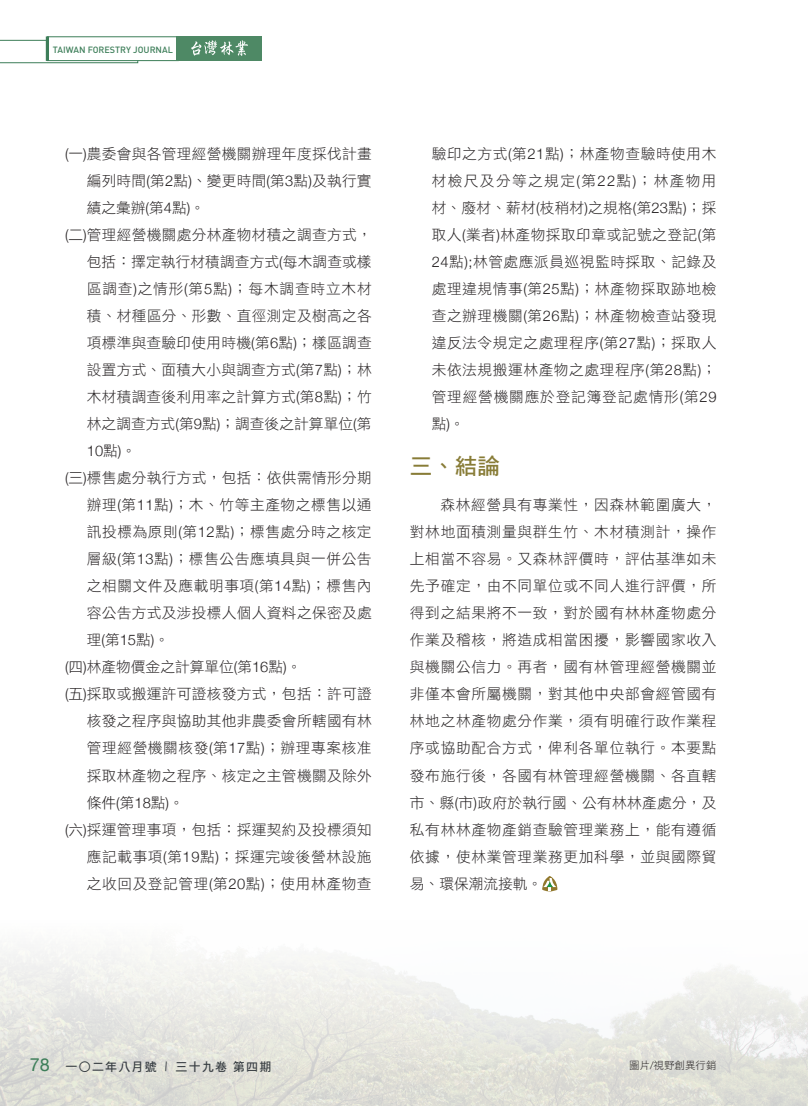
<style>
.page{position:relative;width:808px;height:1106px;background:#fff}
.page>*{position:absolute;margin:0;border:0;box-sizing:border-box;transform-origin:0 0}
.中標{font:22.5px "DF Hei Std W7";color:#887c37}
.內文{font:14.7px/27px "DF Hei Std W3";letter-spacing:.02em;color:#231f20;text-align:justify}
.內文-2{font:14.7px "DF Hei Std W3";color:#231f20}
.t1{font:12px "DF Hei Std W7";letter-spacing:.1em;color:#353b40}
.圖說2{font:10.5px "DF Hei Std W3";color:#231f20}
.t2{font:500 9px "DIN";color:#3d7e59}
.s1{font-family:"Helvetica Neue";font-weight:300}
.s2{font-family:"Helvetica Neue";font-size:18px;color:#3d7e59}
</style>
<div class="page">
<img style="left:0;top:951px;width:808px;height:155px">
<svg style="left:0;top:40px;width:138px;height:23px"></svg>
<div style="left:47px;top:36px;width:132px;height:25px;background:#fff;border:1px solid #3d7e59"></div>
<hr style="left:46px;top:36px;width:3px;height:25px;background:#3d7e59">
<div style="left:176px;top:36px;width:86px;height:25px;background:#4e8965"></div>
<img style="left:191px;top:41px;width:57px;height:15px">
<svg style="left:542px;top:876px;width:15px;height:16px"></svg>
<svg style="left:163px;top:1061px;width:7px;height:10px"></svg>
<p class="t2" style="left:53px;top:44px;width:121px">TAIWAN FORESTRY JOURNAL</p>
<p class="內文" style="left:87px;top:140px;width:286px;text-indent:-22px"><span class="s1">(</span>一<span class="s1">)</span>農委會與各管理經營機關辦理年度採伐計畫編列時間<span class="s1">(</span>第<span class="s1">2</span>點<span class="s1">)</span>、變更時間<span class="s1">(</span>第<span class="s1">3</span>點<span class="s1">)</span>及執行實績之彙辦<span class="s1">(</span>第<span class="s1">4</span>點<span class="s1">)</span>。</p>
<p class="內文" style="left:87px;top:221px;width:286px;text-indent:-22px"><span class="s1">(</span>二<span class="s1">)</span>管理經營機關處分林產物材積之調查方式，包括：擇定執行材積調查方式<span class="s1">(</span>每木調查或樣區調查<span class="s1">)</span>之情形<span class="s1">(</span>第<span class="s1">5</span>點<span class="s1">)</span>；每木調查時立木材積、材種區分、形數、直徑測定及樹高之各項標準與查驗印使用時機<span class="s1">(</span>第<span class="s1">6</span>點<span class="s1">)</span>；樣區調查設置方式、面積大小與調查方式<span class="s1">(</span>第<span class="s1">7</span>點<span class="s1">)</span>；林木材積調查後利用率之計算方式<span class="s1">(</span>第<span class="s1">8</span>點<span class="s1">)</span>；竹林之調查方式<span class="s1">(</span>第<span class="s1">9</span>點<span class="s1">)</span>；調查後之計算單位<span class="s1">(</span>第<span class="s1">10</span>點<span class="s1">)</span>。</p>
<p class="內文" style="left:87px;top:464px;width:286px;text-indent:-22px"><span class="s1">(</span>三<span class="s1">)</span>標售處分執行方式，包括：依供需情形分期辦理<span class="s1">(</span>第<span class="s1">11</span>點<span class="s1">)</span>；木、竹等主產物之標售以通訊投標為原則<span class="s1">(</span>第<span class="s1">12</span>點<span class="s1">)</span>；標售處分時之核定層級<span class="s1">(</span>第<span class="s1">13</span>點<span class="s1">)</span>；標售公告應填具與一併公告之相關文件及應載明事項<span class="s1">(</span>第<span class="s1">14</span>點<span class="s1">)</span>；標售內容公告方式及涉投標人個人資料之保密及處理<span class="s1">(</span>第<span class="s1">15</span>點<span class="s1">)</span>。</p>
<p class="內文-2" style="left:65px;top:659px;width:238px"><span class="s1">(</span>四<span class="s1">)</span>林產物價金之計算單位<span class="s1">(</span>第<span class="s1">16</span>點<span class="s1">)</span>。</p>
<p class="內文" style="left:87px;top:680px;width:286px;text-indent:-22px"><span class="s1">(</span>五<span class="s1">)</span>採取或搬運許可證核發方式，包括：許可證核發之程序與協助其他非農委會所轄國有林管理經營機關核發<span class="s1">(</span>第<span class="s1">17</span>點<span class="s1">)</span>；辦理專案核准採取林產物之程序、核定之主管機關及除外條件<span class="s1">(</span>第<span class="s1">18</span>點<span class="s1">)</span>。</p>
<p class="內文" style="left:87px;top:815px;width:286px;text-indent:-22px"><span class="s1">(</span>六<span class="s1">)</span>採運管理事項，包括：採運契約及投標須知應記載事項<span class="s1">(</span>第<span class="s1">19</span>點<span class="s1">)</span>；採運完竣後營林設施之收回及登記管理<span class="s1">(</span>第<span class="s1">20</span>點<span class="s1">)</span>；使用林產物查</p>
<p class="內文" style="left:432px;top:140px;width:286px">驗印之方式<span class="s1">(</span>第<span class="s1">21</span>點<span class="s1">)</span>；林產物查驗時使用木材檢尺及分等之規定<span class="s1">(</span>第<span class="s1">22</span>點<span class="s1">)</span>；林產物用材、廢材、薪材<span class="s1">(</span>枝稍材<span class="s1">)</span>之規格<span class="s1">(</span>第<span class="s1">23</span>點<span class="s1">)</span>；採取人<span class="s1">(</span>業者<span class="s1">)</span>林產物採取印章或記號之登記<span class="s1">(</span>第<span class="s1">24</span>點<span class="s1">);</span>林管處應派員巡視監時採取、記錄及處理違規情事<span class="s1">(</span>第<span class="s1">25</span>點<span class="s1">)</span>；林產物採取跡地檢查之辦理機關<span class="s1">(</span>第<span class="s1">26</span>點<span class="s1">)</span>；林產物檢查站發現違反法令規定之處理程序<span class="s1">(</span>第<span class="s1">27</span>點<span class="s1">)</span>；採取人未依法規搬運林產物之處理程序<span class="s1">(</span>第<span class="s1">28</span>點<span class="s1">)</span>；管理經營機關應於登記簿登記處情形<span class="s1">(</span>第<span class="s1">29</span>點<span class="s1">)</span>。</p>
<p class="中標" style="left:410px;top:453px;width:91px">三、結論</p>
<p class="內文" style="left:410px;top:491px;width:308px;text-indent:31px">森林經營具有專業性，因森林範圍廣大，對林地面積測量與群生竹、木材積測計，操作上相當不容易。又森林評價時，評估基準如未先予確定，由不同單位或不同人進行評價，所得到之結果將不一致，對於國有林林產物處分作業及稽核，將造成相當困擾，影響國家收入與機關公信力。再者，國有林管理經營機關並非僅本會所屬機關，對其他中央部會經管國有林地之林產物處分作業，須有明確行政作業程序或協助配合方式，俾利各單位執行。本要點發布施行後，各國有林管理經營機關、各直轄市、縣<span class="s1">(</span>市<span class="s1">)</span>政府於執行國、公有林林產處分，及私有林林產物產銷查驗管理業務上，能有遵循依據，使林業管理業務更加科學，並與國際貿易、環保潮流接軌。</p>
<p class="t1" style="left:30px;top:1059px;width:129px"><span class="s2">78</span> 一○二年八月號</p>
<p class="t1" style="left:176px;top:1059px;width:97px">三十九卷第四期</p>
<p class="圖說2" style="left:629px;top:1059px;width:89px">圖片<span class="s1">/</span>視野創異行銷</p>
</div>
